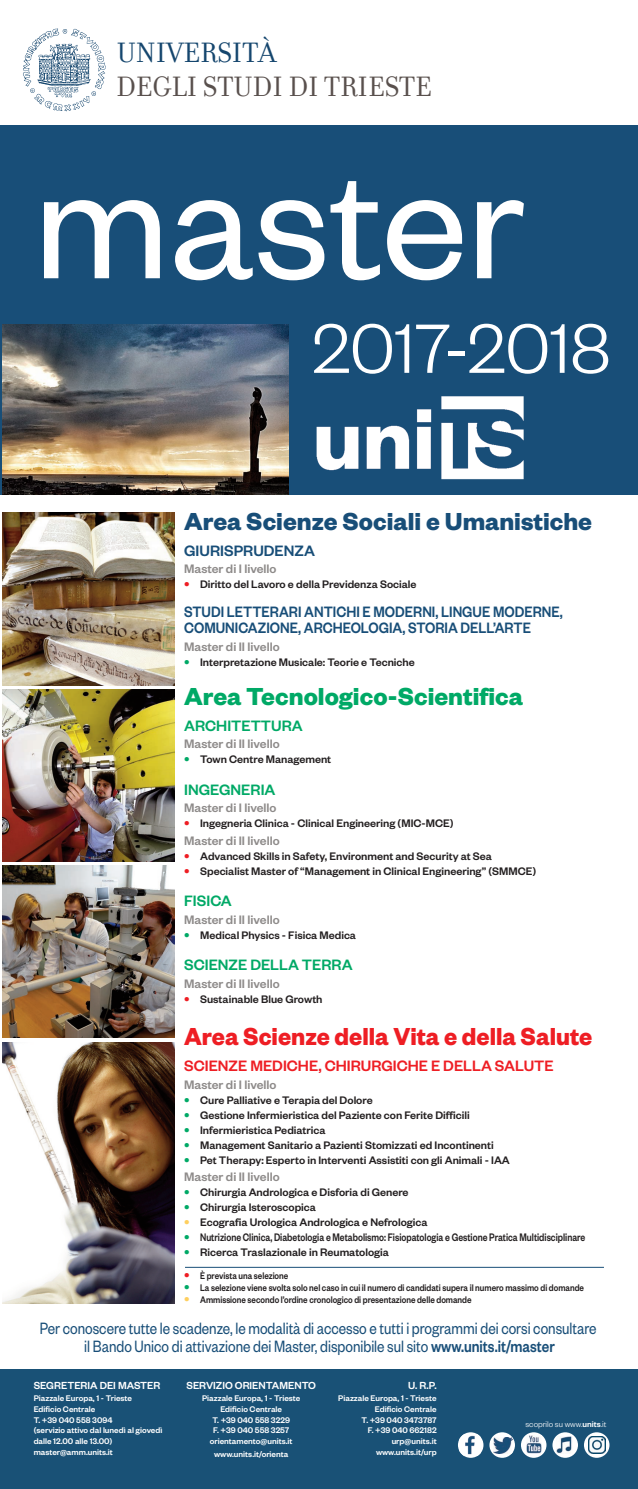
<style>
.page{position:relative;width:638px;height:1489px;background:#fff}
.page>*{position:absolute;margin:0;border:0;box-sizing:border-box;transform-origin:0 0}
.t1{font:174px "Founders Grotesk";color:#fff}
.t2{font:300 76.5px "Founders Grotesk";color:#fff}
.t3{font:30.22px "Filosofia";color:#59504d}
.t4{font:30.22px "Filosofia";color:#15466e}
.t5{font:700 27px "Founders Grotesk";color:#ee1e24;scale:.95 1}
.t6{font:700 27px "Founders Grotesk";color:#184e78}
.t7{font:700 27px "Founders Grotesk";color:#00a966}
.t8{font:18px/18.8px "Founders Grotesk";color:#184e78;text-align:center;scale:.83 1}
.t9{font:500 16.5px/16.8px "Founders Grotesk";color:#184e78;scale:.9 1}
.t10{font:500 16.5px "Founders Grotesk";color:#00a966}
.t11{font:500 16.5px "Founders Grotesk";color:#ee1e24}
.t12{font:500 16.5px "Founders Grotesk";color:#184e78}
.t13{font:500 13.5px "Founders Grotesk";color:#8e8b8a}
.t14{font:500 12px "Founders Grotesk";color:#231f20}
.t15{font:500 12px "Founders Grotesk";color:#231f20;scale:.8 1}
.t16{font:500 11.25px "Founders Grotesk";color:#fff}
.t17{font:500 10.5px "Founders Grotesk";color:#231f20;scale:.85 1}
.t18{font:500 9px/10.8px "Founders Grotesk";color:#fff;text-align:right}
.t19{font:300 9px "Founders Grotesk";color:#fff}
.s1{font-size:15px;color:#ee1e24}
.s2{font-size:15px;color:#00a966}
.s3{font-size:15px;color:#fecf5f}
.s4{font-weight:500}
</style>
<div class="page">
<svg style="left:23px;top:29px;width:83px;height:82px"></svg>
<div style="left:0;top:1369px;width:638px;height:119px;background:#195176"></div>
<hr style="left:185px;top:1266px;width:419px;height:1px;background:#184e78">
<div style="left:458px;top:1432px;width:25px;height:25px;background:#fff;border-radius:50%"></div>
<img style="left:460px;top:1433px;width:21px;height:21px">
<svg style="left:489px;top:1432px;width:26px;height:25px"></svg>
<img style="left:493px;top:1437px;width:19px;height:15px">
<svg style="left:521px;top:1432px;width:25px;height:25px"></svg>
<img style="left:526px;top:1435px;width:15px;height:18px">
<div style="left:552px;top:1432px;width:26px;height:25px;background:#fff;border-radius:50%"></div>
<img style="left:557px;top:1436px;width:15px;height:17px">
<div style="left:0;top:125px;width:638px;height:369px;background:#184e78"></div>
<img style="left:316px;top:396px;width:208px;height:84px">
<img style="left:2px;top:324px;width:287px;height:170px">
<img style="left:2px;top:512px;width:172px;height:173px">
<img style="left:2px;top:689px;width:172px;height:172px">
<img style="left:2px;top:865px;width:172px;height:172px">
<img style="left:2px;top:1042px;width:172px;height:261px">
<svg style="left:584px;top:1432px;width:25px;height:25px"></svg>
<img style="left:588px;top:1436px;width:17px;height:17px">
<h3 class="t4" style="left:117px;top:40px;width:161px">UNIVERSITÀ</h3>
<h3 class="t3" style="left:116px;top:73px;width:317px">DEGLI STUDI DI TRIESTE</h3>
<h1 class="t1" style="left:34px;top:168px;width:492px">master</h1>
<h2 class="t2" style="left:312px;top:324px;width:300px">2017-2018</h2>
<h3 class="t6" style="left:184px;top:512px;width:409px">Area Scienze Sociali e Umanistiche</h3>
<h3 class="t12" style="left:184px;top:545px;width:132px">GIURISPRUDENZA</h3>
<p class="t13" style="left:184px;top:565px;width:94px">Master di I livello</p>
<p class="t14" style="left:184px;top:581px;width:234px"><span class="s1">•</span> Diritto del Lavoro e della Previdenza Sociale</p>
<h3 class="t9" style="left:184px;top:604px;width:422px">STUDI LETTERARI ANTICHI E MODERNI, LINGUE MODERNE,<br>COMUNICAZIONE, ARCHEOLOGIA, STORIA DELL’ARTE</h3>
<p class="t13" style="left:184px;top:642px;width:97px">Master di II livello</p>
<p class="t14" style="left:184px;top:658px;width:232px"><span class="s2">•</span> Interpretazione Musicale: Teorie e Tecniche</p>
<h3 class="t7" style="left:184px;top:687px;width:340px">Area Tecnologico-Scientifica</h3>
<h3 class="t10" style="left:184px;top:720px;width:120px">ARCHITETTURA</h3>
<p class="t13" style="left:184px;top:740px;width:97px">Master di II livello</p>
<p class="t14" style="left:184px;top:755px;width:149px"><span class="s2">•</span> Town Centre Management</p>
<h3 class="t10" style="left:184px;top:784px;width:93px">INGEGNERIA</h3>
<p class="t13" style="left:184px;top:803px;width:94px">Master di I livello</p>
<p class="t14" style="left:184px;top:819px;width:271px"><span class="s1">•</span> Ingegneria Clinica - Clinical Engineering (MIC-MCE)</p>
<p class="t13" style="left:184px;top:836px;width:97px">Master di II livello</p>
<p class="t14" style="left:184px;top:851px;width:309px"><span class="s1">•</span> Advanced Skills in Safety, Environment and Security at Sea</p>
<p class="t14" style="left:184px;top:866px;width:353px"><span class="s1">•</span> Specialist Master of “Management in Clinical Engineering” (SMMCE)</p>
<h3 class="t10" style="left:184px;top:895px;width:49px">FISICA</h3>
<p class="t13" style="left:184px;top:915px;width:97px">Master di II livello</p>
<p class="t14" style="left:184px;top:930px;width:173px"><span class="s2">•</span> Medical Physics - Fisica Medica</p>
<h3 class="t10" style="left:184px;top:959px;width:170px">SCIENZE DELLA TERRA</h3>
<p class="t13" style="left:184px;top:978px;width:97px">Master di II livello</p>
<p class="t14" style="left:184px;top:994px;width:140px"><span class="s1">•</span> Sustainable Blue Growth</p>
<h3 class="t5" style="left:184px;top:1028px;width:431px">Area Scienze della Vita e della Salute</h3>
<h3 class="t11" style="left:184px;top:1060px;width:371px">SCIENZE MEDICHE, CHIRURGICHE E DELLA SALUTE</h3>
<p class="t13" style="left:184px;top:1080px;width:94px">Master di I livello</p>
<p class="t14" style="left:184px;top:1096px;width:190px"><span class="s2">•</span> Cure Palliative e Terapia del Dolore</p>
<p class="t14" style="left:184px;top:1111px;width:287px"><span class="s2">•</span> Gestione Infermieristica del Paziente con Ferite Difficili</p>
<p class="t14" style="left:184px;top:1126px;width:143px"><span class="s2">•</span> Infermieristica Pediatrica</p>
<p class="t14" style="left:184px;top:1141px;width:311px"><span class="s2">•</span> Management Sanitario a Pazienti Stomizzati ed Incontinenti</p>
<p class="t14" style="left:184px;top:1156px;width:327px"><span class="s2">•</span> Pet Therapy: Esperto in Interventi Assistiti con gli Animali - IAA</p>
<p class="t13" style="left:184px;top:1172px;width:97px">Master di II livello</p>
<p class="t14" style="left:184px;top:1188px;width:226px"><span class="s2">•</span> Chirurgia Andrologica e Disforia di Genere</p>
<p class="t14" style="left:184px;top:1203px;width:133px"><span class="s2">•</span> Chirurgia Isteroscopica</p>
<p class="t14" style="left:184px;top:1218px;width:245px"><span class="s3">•</span> Ecografia Urologica Andrologica e Nefrologica</p>
<p class="t15" style="left:184px;top:1233px;width:503px"><span class="s2">•</span> Nutrizione Clinica, Diabetologia e Metabolismo: Fisiopatologia e Gestione Pratica Multidisciplinare</p>
<p class="t14" style="left:184px;top:1248px;width:206px"><span class="s2">•</span> Ricerca Traslazionale in Reumatologia</p>
<p class="t17" style="left:184px;top:1272px;width:124px"><span class="s1">•</span> È prevista una selezione</p>
<p class="t17" style="left:184px;top:1284px;width:472px"><span class="s2">•</span> La selezione viene svolta solo nel caso in cui il numero di candidati supera il numero massimo di domande</p>
<p class="t17" style="left:184px;top:1296px;width:340px"><span class="s3">•</span> Ammissione secondo l’ordine cronologico di presentazione delle domande</p>
<h3 class="t8" style="left:40px;top:1319px;width:672px">Per conoscere tutte le scadenze, le modalità di accesso e tutti i programmi dei corsi consultare il Bando Unico di attivazione dei Master, disponibile sul sito <span class="s4">www.units.it/master</span></h3>
<p class="t16" style="left:34px;top:1381px;width:128px">SEGRETERIA DEI MASTER</p>
<p class="t18" style="left:34px;top:1393px;width:130px;text-align:left">Piazzale Europa, 1 - Trieste<br>Edificio Centrale<br>T. +39 040 558 3094<br>(servizio attivo dal lunedì al giovedì dalle 12.00 alle 13.00) master@amm.units.it</p>
<p class="t16" style="left:186px;top:1381px;width:131px">SERVIZIO ORIENTAMENTO</p>
<p class="t18" style="left:202px;top:1393px;width:100px;text-align:center">Piazzale Europa, 1 - Trieste<br>Edificio Centrale<br>T. +39 040 558 3229<br>F. +39 040 558 3257 orientamento@units.it</p>
<p class="t18" style="left:214px;top:1448px;width:76px">www.units.it/orienta</p>
<p class="t16" style="left:408px;top:1381px;width:30px">U. R.P.</p>
<p class="t18" style="left:338px;top:1393px;width:100px">Piazzale Europa, 1 - Trieste<br>Edificio Centrale<br>T. +39 040 3473787<br>F. +39 040 662182 urp@units.it www.units.it/urp</p>
<p class="t19" style="left:525px;top:1420px;width:82px">scoprilo su www.<span class="s4">units</span>.it</p>
</div>
